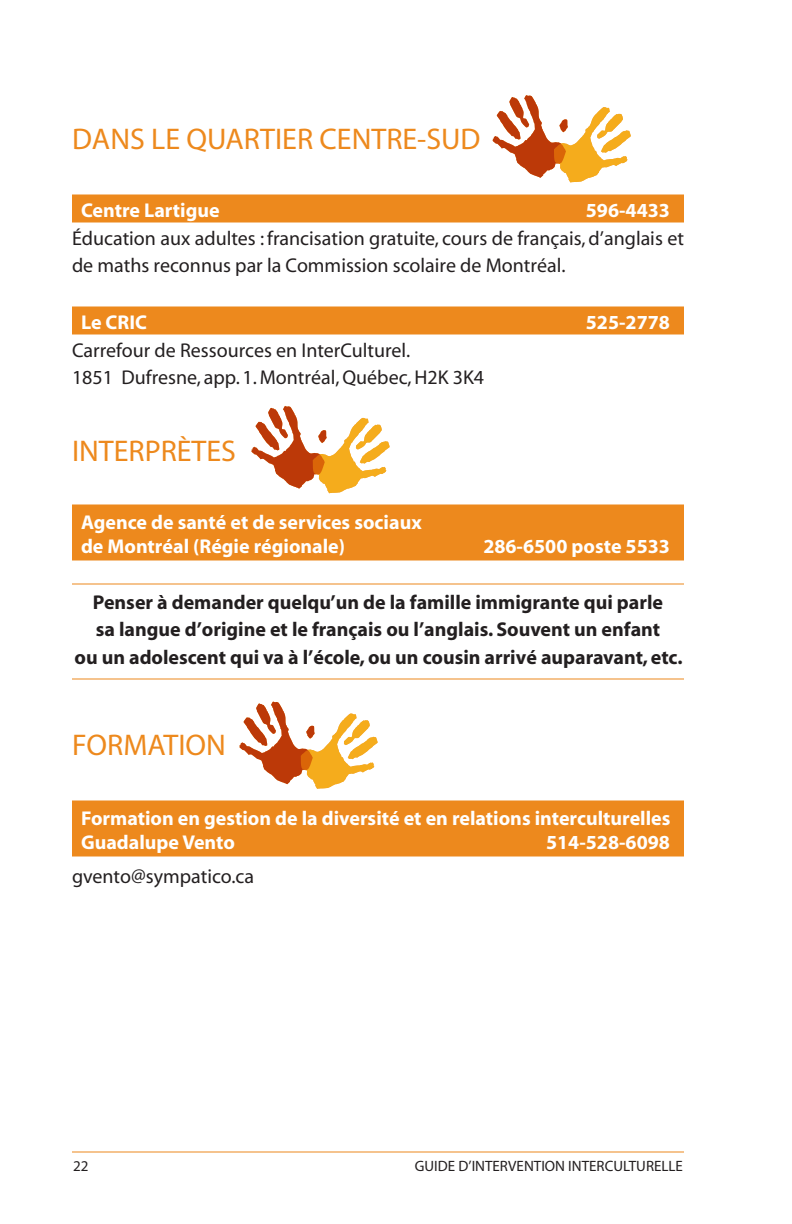
<style>
.page{position:relative;width:792px;height:1224px;background:#fff}
.page>*{position:absolute;margin:0;border:0;box-sizing:border-box;transform-origin:0 0}
.t1{font:30px "Myriad";color:#ed891d}
.t2{font:20px/28px "Myriad";color:#231f20}
.t3{font:700 20px/24px "Myriad";color:#fff}
.t4{font:700 20px/28px "Myriad";color:#231f20;text-align:center}
.t5{font:15px "Myriad";color:#231f20}
</style>
<div class="page">
<hr style="left:72px;top:1152px;width:612px;height:1px;background:#ed891d">
<div style="left:72px;top:194px;width:612px;height:28px;background:#ed891d"></div>
<div style="left:72px;top:306px;width:612px;height:28px;background:#ed891d"></div>
<div style="left:72px;top:504px;width:612px;height:56px;background:#ed891d"></div>
<hr style="left:72px;top:584px;width:612px;height:1px;background:#ed891d">
<hr style="left:72px;top:678px;width:612px;height:2px;background:#ed891d">
<div style="left:72px;top:800px;width:612px;height:56px;background:#ed891d"></div>
<svg style="left:478px;top:95px;width:168px;height:100px"></svg>
<svg style="left:237px;top:406px;width:167px;height:99px"></svg>
<svg style="left:225px;top:678px;width:167px;height:123px"></svg>
<h1 class="t1" style="left:72px;top:124px;width:410px">DANS LE QUARTIER CENTRE-SUD</h1>
<p class="t3" style="left:81px;top:198px;width:140px">Centre Lartigue</p>
<p class="t3" style="left:586px;top:198px;width:86px">596-4433</p>
<p class="t2" style="left:72px;top:225px;width:613px">Éducation aux adultes : francisation gratuite, cours de français, d’anglais et de maths reconnus par la Commission scolaire de Montréal.</p>
<p class="t3" style="left:81px;top:310px;width:67px">Le CRIC</p>
<p class="t3" style="left:586px;top:310px;width:86px">525-2778</p>
<p class="t2" style="left:72px;top:337px;width:414px">Carrefour de Ressources en InterCulturel.<br>1851 Dufresne, app. 1. Montréal, Québec, H2K 3K4</p>
<h1 class="t1" style="left:72px;top:436px;width:166px">INTERPRÈTES</h1>
<p class="t3" style="left:81px;top:510px;width:342px">Agence de santé et de services sociaux de Montréal (Régie régionale)</p>
<p class="t3" style="left:483px;top:534px;width:188px">286-6500 poste 5533</p>
<p class="t4" style="left:74px;top:588px;width:610px">Penser à demander quelqu’un de la famille immigrante qui parle<br>sa langue d’origine et le français ou l’anglais. Souvent un enfant<br>ou un adolescent qui va à l’école, ou un cousin arrivé auparavant, etc.</p>
<h1 class="t1" style="left:72px;top:730px;width:156px">FORMATION</h1>
<p class="t3" style="left:81px;top:806px;width:591px">Formation en gestion de la diversité et en relations interculturelles<br>Guadalupe Vento</p>
<p class="t3" style="left:546px;top:830px;width:125px">514-528-6098</p>
<p class="t2" style="left:72px;top:863px;width:184px">gvento@sympatico.ca</p>
<p class="t5" style="left:73px;top:1159px;width:17px">22</p>
<p class="t5" style="left:415px;top:1159px;width:270px">GUIDE D’INTERVENTION INTERCULTURELLE</p>
</div>
